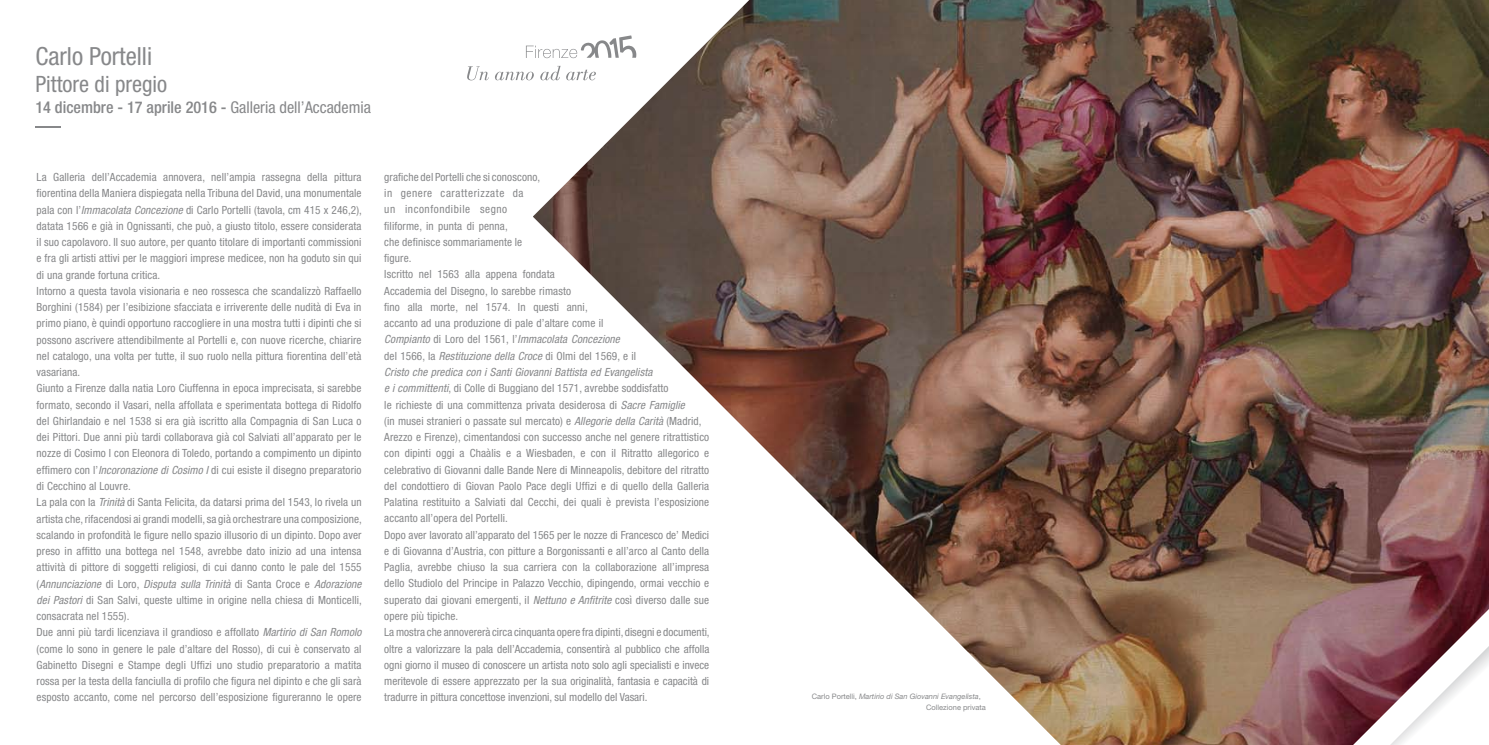
<style>
.page{position:relative;width:1489px;height:745px;background:#fff}
.page>*{position:absolute;margin:0;border:0;box-sizing:border-box;transform-origin:0 0}
.t1{font:condensed 25px "Helvetica Neue LT Std";color:#87888a}
.t2{font:condensed 22.5px "Helvetica Neue LT Std";color:#87888a}
.t3{font:500 condensed 16.25px "Helvetica Neue LT Std";color:#87888a}
.t4{font:condensed 11.25px/16.2px "Helvetica Neue LT Std";letter-spacing:.01em;color:#87888a}
.t5{font:7.5px/11.2px "Helvetica Neue LT Std";color:#87888a}
.s1{font-weight:400}
.s2{font-style:italic}
</style>
<div class="page">
<img style="left:498px;top:0;width:990px;height:744px">
<svg style="left:1287px;top:598px;width:201px;height:146px"></svg>
<svg style="left:467px;top:35px;width:169px;height:45px"></svg>
<svg style="left:35px;top:126px;width:26px;height:1px"></svg>
<h1 class="t1" style="left:35px;top:41px;width:118px">Carlo Portelli</h1>
<h2 class="t2" style="left:35px;top:71px;width:133px">Pittore di pregio</h2>
<h3 class="t3" style="left:35px;top:98px;width:337px">14 dicembre - 17 aprile 2016 - <span class="s1">Galleria dell’Accademia</span></h3>
<p class="t4" style="left:37px;top:169px;width:327px">La Galleria dell’Accademia annovera, nell’ampia rassegna della pittura fiorentina della Maniera dispiegata nella Tribuna del David, una monumentale pala con l’<span class="s2">Immacolata Concezione</span> di Carlo Portelli (tavola, cm 415 x 246,2), datata 1566 e già in Ognissanti, che può, a giusto titolo, essere considerata il suo capolavoro. Il suo autore, per quanto titolare di importanti commissioni e fra gli artisti attivi per le maggiori imprese medicee, non ha goduto sin qui di una grande fortuna critica.<br>Intorno a questa tavola visionaria e neo rossesca che scandalizzò Raffaello Borghini (1584) per l’esibizione sfacciata e irriverente delle nudità di Eva in primo piano, è quindi opportuno raccogliere in una mostra tutti i dipinti che si possono ascrivere attendibilmente al Portelli e, con nuove ricerche, chiarire nel catalogo, una volta per tutte, il suo ruolo nella pittura fiorentina dell’età vasariana.<br>Giunto a Firenze dalla natia Loro Ciuffenna in epoca imprecisata, si sarebbe formato, secondo il Vasari, nella affollata e sperimentata bottega di Ridolfo del Ghirlandaio e nel 1538 si era già iscritto alla Compagnia di San Luca o dei Pittori. Due anni più tardi collaborava già col Salviati all’apparato per le nozze di Cosimo I con Eleonora di Toledo, portando a compimento un dipinto effimero con l’<span class="s2">Incoronazione di Cosimo I</span> di cui esiste il disegno preparatorio di Cecchino al Louvre.<br>La pala con la <span class="s2">Trinità</span> di Santa Felicita, da datarsi prima del 1543, lo rivela un artista che, rifacendosi ai grandi modelli, sa già orchestrare una composizione, scalando in profondità le figure nello spazio illusorio di un dipinto. Dopo aver preso in affitto una bottega nel 1548, avrebbe dato inizio ad una intensa attività di pittore di soggetti religiosi, di cui danno conto le pale del 1555 (<span class="s2">Annunciazione</span> di Loro, <span class="s2">Disputa sulla Trinità</span> di Santa Croce e <span class="s2">Adorazione dei Pastori</span> di San Salvi, queste ultime in origine nella chiesa di Monticelli, consacrata nel 1555).<br>Due anni più tardi licenziava il grandioso e affollato <span class="s2">Martirio di San Romolo </span>(come lo sono in genere le pale d’altare del Rosso), di cui è conservato al Gabinetto Disegni e Stampe degli Uffizi uno studio preparatorio a matita rossa per la testa della fanciulla di profilo che figura nel dipinto e che gli sarà esposto accanto, come nel percorso dell’esposizione figureranno le opere</p>
<p class="t4" style="left:384px;top:168px;width:327px">grafiche del Portelli che si conoscono,<br>in genere caratterizzate da<br>un inconfondibile segno<br>filiforme, in punta di penna,<br>che definisce sommariamente le<br>figure.<br>Iscritto nel 1563 alla appena fondata<br>Accademia del Disegno, lo sarebbe rimasto<br>fino alla morte, nel 1574. In questi anni,<br>accanto ad una produzione di pale d’altare come il<br><span class="s2">Compianto</span> di Loro del 1561, l’<span class="s2">Immacolata Concezione<br></span>del 1566, la <span class="s2">Restituzione della Croce</span> di Olmi del 1569, e il<br><span class="s2">Cristo che predica con i Santi Giovanni Battista ed Evangelista<br>e i committenti</span>, di Colle di Buggiano del 1571, avrebbe soddisfatto<br>le richieste di una committenza privata desiderosa di <span class="s2">Sacre Famiglie<br></span>(in musei stranieri o passate sul mercato) e <span class="s2">Allegorie della Carità</span> (Madrid, Arezzo e Firenze), cimentandosi con successo anche nel genere ritrattistico con dipinti oggi a Chaàlis e a Wiesbaden, e con il Ritratto allegorico e celebrativo di Giovanni dalle Bande Nere di Minneapolis, debitore del ritratto del condottiero di Giovan Paolo Pace degli Uffizi e di quello della Galleria Palatina restituito a Salviati dal Cecchi, dei quali è prevista l’esposizione accanto all’opera del Portelli.<br>Dopo aver lavorato all’apparato del 1565 per le nozze di Francesco de’ Medici e di Giovanna d’Austria, con pitture a Borgonissanti e all’arco al Canto della Paglia, avrebbe chiuso la sua carriera con la collaborazione all’impresa dello Studiolo del Principe in Palazzo Vecchio, dipingendo, ormai vecchio e superato dai giovani emergenti, il <span class="s2">Nettuno e Anfitrite</span> così diverso dalle sue opere più tipiche.<br>La mostra che annovererà circa cinquanta opere fra dipinti, disegni e documenti, oltre a valorizzare la pala dell’Accademia, consentirà al pubblico che affolla ogni giorno il museo di conoscere un artista noto solo agli specialisti e invece meritevole di essere apprezzato per la sua originalità, fantasia e capacità di tradurre in pittura concettose invenzioni, sul modello del Vasari.</p>
<p class="t5" style="left:926px;top:690px;width:61px;text-indent:-114px">Carlo Portelli, <span class="s2">Martirio di San Giovanni Evangelista</span>,<br>Collezione privata</p>
</div>
